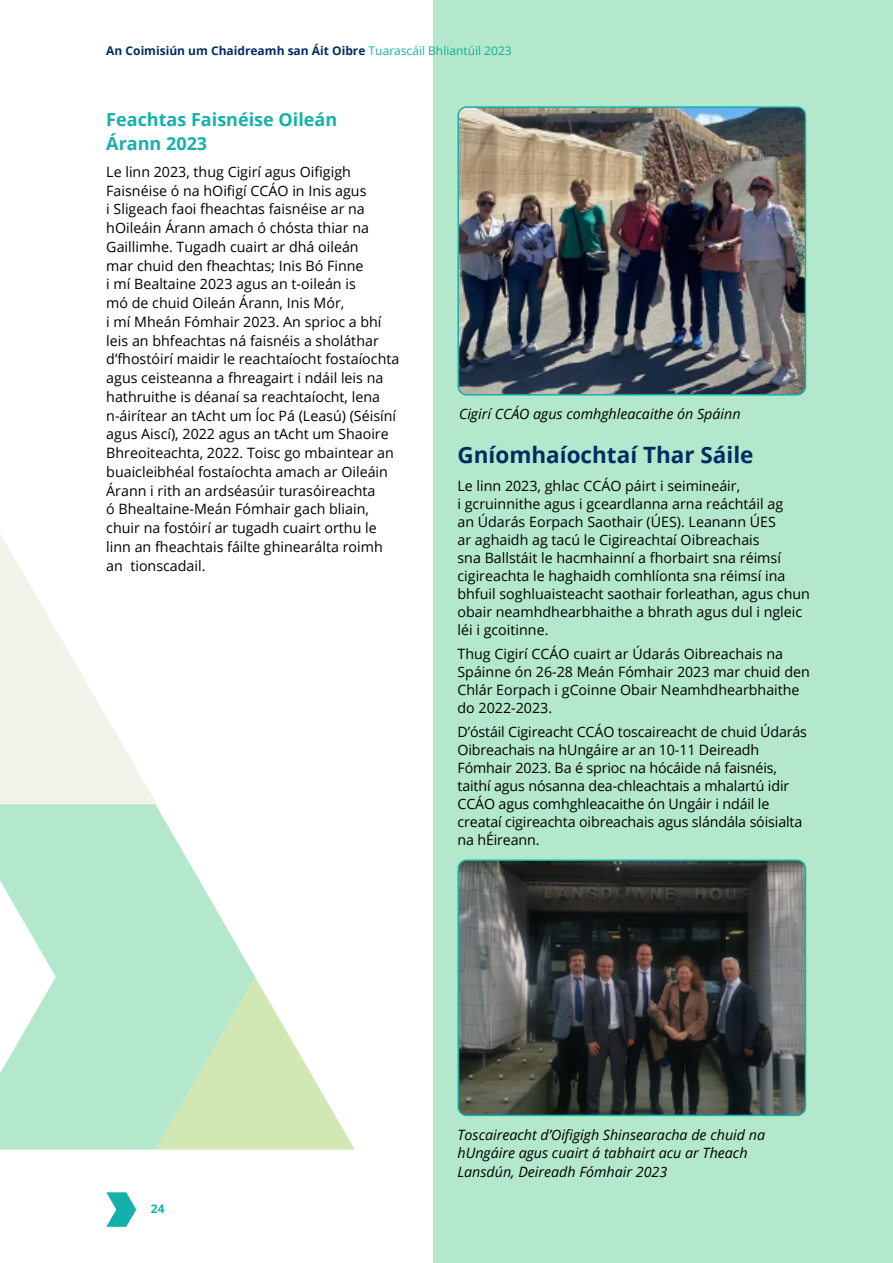
<style>
.page{position:relative;width:893px;height:1263px;background:#fff}
.page>*{position:absolute;margin:0;border:0;box-sizing:border-box;transform-origin:0 0}
.WRC_Sub_1_2024{font:700 22.5px "Open Sans";color:#002d62}
.WRC_Sub_2_2024{font:700 18px/24px "Open Sans";color:#14b1aa}
.WRC_body_2024{font:14.25px/18.8px "Open Sans";color:#000}
.WRC_body_2024-2{font:italic 14.25px/18.8px "Open Sans";color:#000}
.t1{font:700 12px "Open Sans";color:#002d62}
.t2{font:700 12px "Open Sans";color:#14b1aa}
.s1{font-weight:400;color:#14b1aa}
</style>
<div class="page">
<svg style="left:106px;top:1192px;width:30px;height:35px"></svg>
<div style="left:434px;top:0;width:459px;height:1263px;background:#b3e8cd"></div>
<img style="left:460px;top:109px;width:343px;height:284px">
<div style="left:457px;top:106px;width:349px;height:290px;border:2px solid #14b1aa;border-radius:9px"></div>
<img style="left:460px;top:862px;width:345px;height:253px">
<div style="left:457px;top:859px;width:349px;height:257px;border:2px solid #14b1aa;border-radius:9px"></div>
<svg style="left:0;top:804px;width:255px;height:173px;fill:#b3e8cd"></svg>
<svg style="left:0;top:977px;width:355px;height:172px;fill:#b3e8cd"></svg>
<svg style="left:0;top:534px;width:157px;height:270px;fill:#f6f5f0"></svg>
<p class="t1" style="left:106px;top:43px;width:407px">An Coimisiún um Chaidreamh san Áit Oibre <span class="s1">Tuarascáil Bhliantúil 2023</span></p>
<p class="WRC_Sub_2_2024" style="left:106px;top:107px;width:232px">Feachtas Faisnéise Oileán<br>Árann 2023</p>
<p class="WRC_body_2024" style="left:106px;top:162px;width:295px">Le linn 2023, thug Cigirí agus Oifigigh Faisnéise ó na hOifigí CCÁO in Inis agus<br>i Sligeach faoi fheachtas faisnéise ar na hOileáin Árann amach ó chósta thiar na Gaillimhe. Tugadh cuairt ar dhá oileán<br>mar chuid den fheachtas; Inis Bó Finne<br>i mí Bealtaine 2023 agus an t-oileán is<br>mó de chuid Oileán Árann, Inis Mór,<br>i mí Mheán Fómhair 2023. An sprioc a bhí leis an bhfeachtas ná faisnéis a sholáthar d’fhostóirí maidir le reachtaíocht fostaíochta agus ceisteanna a fhreagairt i ndáil leis na hathruithe is déanaí sa reachtaíocht, lena n-áirítear an tAcht um Íoc Pá (Leasú) (Séisíní agus Aiscí), 2022 agus an tAcht um Shaoire Bhreoiteachta, 2022. Toisc go mbaintear an buaicleibhéal fostaíochta amach ar Oileáin Árann i rith an ardséasúir turasóireachta<br>ó Bhealtaine-Meán Fómhair gach bliain, chuir na fostóirí ar tugadh cuairt orthu le linn an fheachtais fáilte ghinearálta roimh an tionscadail.</p>
<p class="WRC_body_2024-2" style="left:459px;top:404px;width:283px">Cigirí CCÁO agus comhghleacaithe ón Spáinn</p>
<p class="WRC_Sub_1_2024" style="left:457px;top:439px;width:298px">Gníomhaíochtaí Thar Sáile</p>
<p class="WRC_body_2024" style="left:457px;top:477px;width:354px;line-height:18px">Le linn 2023, ghlac CCÁO páirt i seimineáir,<br>i gcruinnithe agus i gceardlanna arna reáchtáil ag<br>an Údarás Eorpach Saothair (ÚES). Leanann ÚES<br>ar aghaidh ag tacú le Cigireachtaí Oibreachais<br>sna Ballstáit le hacmhainní a fhorbairt sna réimsí cigireachta le haghaidh comhlíonta sna réimsí ina bhfuil soghluaisteacht saothair forleathan, agus chun obair neamhdhearbhaithe a bhrath agus dul i ngleic léi i gcoitinne.</p>
<p class="WRC_body_2024" style="left:457px;top:645px;width:354px;line-height:18px">Thug Cigirí CCÁO cuairt ar Údarás Oibreachais na Spáinne ón 26-28 Meán Fómhair 2023 mar chuid den Chlár Eorpach i gCoinne Obair Neamhdhearbhaithe do 2022-2023.</p>
<p class="WRC_body_2024" style="left:457px;top:723px;width:351px;line-height:18px">D’óstáil Cigireacht CCÁO toscaireacht de chuid Údarás Oibreachais na hUngáire ar an 10-11 Deireadh Fómhair 2023. Ba é sprioc na hócáide ná faisnéis, taithí agus nósanna dea-chleachtais a mhalartú idir CCÁO agus comhghleacaithe ón Ungáir i ndáil le creataí cigireachta oibreachais agus slándála sóisialta na hÉireann.</p>
<p class="t2" style="left:151px;top:1200px;width:15px">24</p>
<p class="WRC_body_2024-2" style="left:457px;top:1125px;width:309px">Toscaireacht d’Oifigigh Shinsearacha de chuid na hUngáire agus cuairt á tabhairt acu ar Theach<br>Lansdún, Deireadh Fómhair 2023</p>
</div>
